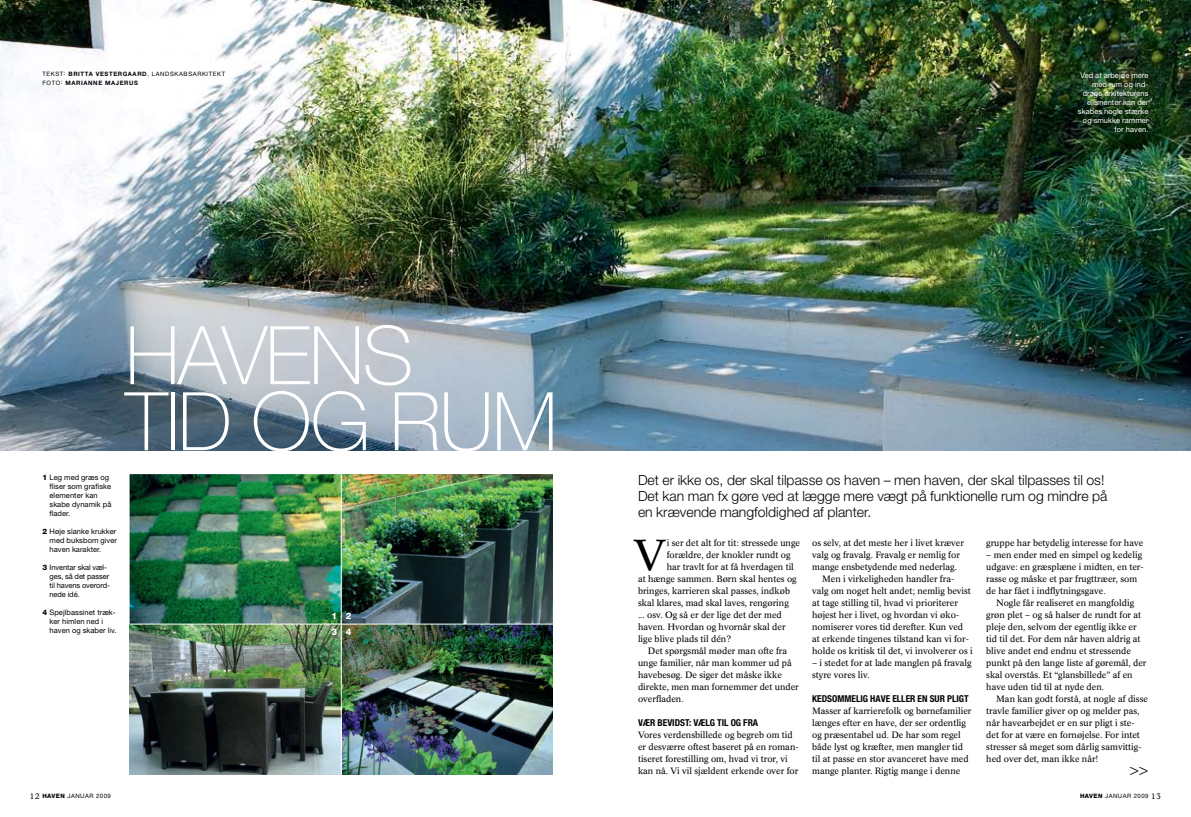
<style>
.page{position:relative;width:1191px;height:817px;background:#fff}
.page>*{position:absolute;margin:0;border:0;box-sizing:border-box;transform-origin:0 0}
.t1{font:100 81px/66px "Helvetica Neue";letter-spacing:-.02em;color:#fff}
.t2{font:42.7px "Concorde BE";color:#000}
.t3{font:300 16px "Helvetica Neue";color:#000}
.t4{font:300 14px/16px "Helvetica Neue";color:#000}
.t5{font:700 condensed 9.5px "Helvetica Neue";color:#000}
.t6{font:9px/12px "Concorde BE";color:#000}
.t7{font:800 9px/15.6px "Helvetica Neue";color:#fff}
.t8{font:7.5px/9px "Helvetica Neue";letter-spacing:.01em;color:#000}
.t9{font:7.5px/9px "Helvetica Neue";letter-spacing:.01em;color:#fff;text-align:right}
.t10{font:7.5px/9px "Helvetica Neue";letter-spacing:-.01em;color:#000}
.t11{font:700 6px/9px "Helvetica Neue";letter-spacing:.1em;color:#000}
.t12{font:6px "Helvetica Neue";letter-spacing:.075em;color:#000}
.s1{font-weight:400}
.s2{font-weight:800}
.s3{font-family:"Concorde BE";font-size:8px}
</style>
<div class="page">
<img style="left:0;top:0;width:1191px;height:450px">
<img style="left:130px;top:474px;width:423px;height:300px">
<hr style="left:130px;top:623px;width:423px;height:1px;background:#fff">
<hr style="left:341px;top:474px;width:1px;height:300px;background:#fff">
<p class="t11" style="left:43px;top:69px;width:172px"><span class="s1">TEKST:</span> BRITTA VESTERGAARD<span class="s1">, landskabsarkitekt<br>Foto:</span> MARIANNE MAJERUS</p>
<h1 class="t1" style="left:125px;top:322px;width:434px">HAVENS<br>TID OG RUM</h1>
<p class="t8" style="left:50px;top:472px;width:63px;text-indent:-7px"><span class="s2">1</span> Leg med græs og fliser som grafiske elementer kan skabe dynamik på flader.</p>
<p class="t8" style="left:50px;top:526px;width:69px;text-align:justify;text-indent:-7px"><span class="s2">2</span> Høje slanke krukker med buksbom giver haven karakter.</p>
<p class="t10" style="left:50px;top:562px;width:62px;text-indent:-7px"><span class="s2">3</span> I nventar skal væl&shy;ges, så det passer til havens overord&shy;nede idé.</p>
<p class="t8" style="left:50px;top:607px;width:69px;text-indent:-7px"><span class="s2">4</span> Spejlbassinet træk&shy;ker himlen ned i haven og skaber liv.</p>
<p class="t7" style="left:331px;top:608px;width:7px">1<br>3</p>
<p class="t7" style="left:346px;top:608px;width:7px">2<br>4</p>
<p class="t9" style="left:1078px;top:71px;width:72px">Ved at arbejde mere med rum og ind&shy;drage arkitekturens elementer kan der skabes nogle stærke og smukke rammer for haven.</p>
<h3 class="t4" style="left:638px;top:471px;width:471px">Det er ikke os, der skal tilpasse os haven – men haven, der skal tilpasses til os!<br>Det kan man fx gøre ved at lægge mere vægt på funktionelle rum og mindre på en krævende mangfoldighed af planter.</h3>
<p class="t6" style="left:986px;top:537px;width:158px">gruppe har betydelig interesse for have</p>
<p class="t6" style="left:986px;top:549px;width:159px">– men ender med en simpel og kedelig udgave: en græsplæne i midten, en ter&shy;rasse og måske et par frugttræer, som de har fået i indflytningsgave.</p>
<p class="t6" style="left:986px;top:597px;width:162px;text-indent:10px">Nogle får realiseret en mangfoldig grøn plet – og så halser de rundt for at pleje den, selvom der egentlig ikke er tid til det. For dem når haven aldrig at blive andet end endnu et stressende punkt på den lange liste af gøremål, der skal overstås. Et “glansbillede” af en have uden tid til at nyde den.</p>
<p class="t6" style="left:986px;top:693px;width:163px;text-indent:10px">Man kan godt forstå, at nogle af disse travle familier giver op og melder pas, når havearbejdet er en sur pligt i ste&shy;det for at være en fornøjelse. For intet stresser så meget som dårlig samvittig&shy;hed over det, man ikke når!</p>
<p class="t6" style="left:812px;top:537px;width:153px">os selv, at det meste her i livet kræver</p>
<p class="t6" style="left:812px;top:549px;width:149px">valg og fravalg. Fravalg er nemlig for</p>
<p class="t6" style="left:812px;top:561px;width:146px">mange ensbetydende med nederlag.</p>
<p class="t6" style="left:822px;top:573px;width:134px">Men i virkeligheden handler fra-</p>
<p class="t6" style="left:812px;top:585px;width:160px">valg om noget helt andet; nemlig bevist</p>
<p class="t6" style="left:812px;top:597px;width:147px">at tage stilling til, hvad vi prioriterer</p>
<p class="t6" style="left:812px;top:609px;width:148px">højest her i livet, og hvordan vi øko-</p>
<p class="t6" style="left:812px;top:621px;width:152px">nomiserer vores tid derefter. Kun ved</p>
<p class="t6" style="left:812px;top:633px;width:158px">at erkende tingenes tilstand kan vi for-</p>
<p class="t6" style="left:812px;top:645px;width:162px">holde os kritisk til det, vi involverer os i</p>
<p class="t6" style="left:812px;top:657px;width:161px">– i stedet for at lade manglen på fravalg styre vores liv.</p>
<p class="t5" style="left:812px;top:693px;width:158px">KEDSOMMELIG HAVE ELLER EN SUR PLIGT</p>
<p class="t6" style="left:812px;top:705px;width:161px">Masser af karrierefolk og børnefamilier længes efter en have, der ser ordentlig og præsentabel ud. De har som regel både lyst og kræfter, men mangler tid til at passe en stor avanceret have med mange planter. Rigtig mange i denne</p>
<h2 class="t2" style="left:634px;top:531px;width:34px">V</h2>
<p class="t6" style="left:667px;top:537px;width:135px">i ser det alt for tit: stressede unge</p>
<p class="t6" style="left:667px;top:549px;width:125px">forældre, der knokler rundt og</p>
<p class="t6" style="left:667px;top:561px;width:129px">har travlt for at få hverdagen til</p>
<p class="t6" style="left:638px;top:573px;width:160px">at hænge sammen. Børn skal hentes og</p>
<p class="t6" style="left:638px;top:585px;width:153px">bringes, karrieren skal passes, indkøb</p>
<p class="t6" style="left:638px;top:597px;width:152px">skal klares, mad skal laves, rengøring</p>
<p class="t6" style="left:638px;top:609px;width:145px">... osv. Og så er der lige det der med</p>
<p class="t6" style="left:638px;top:621px;width:149px">haven. Hvordan og hvornår skal der</p>
<p class="t6" style="left:638px;top:633px;width:95px">lige blive plads til dén?</p>
<p class="t6" style="left:648px;top:645px;width:141px">Det spørgsmål møder man ofte fra</p>
<p class="t6" style="left:638px;top:657px;width:155px">unge familier, når man kommer ud på</p>
<p class="t6" style="left:638px;top:669px;width:145px">havebesøg. De siger det måske ikke</p>
<p class="t6" style="left:638px;top:681px;width:162px">direkte, men man fornemmer det under</p>
<p class="t6" style="left:638px;top:693px;width:47px">overfladen.</p>
<p class="t5" style="left:638px;top:717px;width:122px">VÆR BEVIDST: VÆLG TIL OG FRA</p>
<p class="t6" style="left:638px;top:729px;width:162px">Vores verdensbillede og begreb om tid er desværre oftest baseret på en roman&shy;tiseret forestilling om, hvad vi tror, vi kan nå. Vi vil sjældent erkende over for</p>
<h3 class="t3" style="left:1129px;top:759px;width:20px">&gt;&gt;</h3>
<p class="t12" style="left:30px;top:792px;width:82px"><span class="s3">12</span> <span class="s2">HAVEN</span> Januar 2009</p>
<p class="t12" style="left:1080px;top:792px;width:82px"><span class="s2">HAVEN</span> januar 2009 <span class="s3">13</span></p>
</div>
